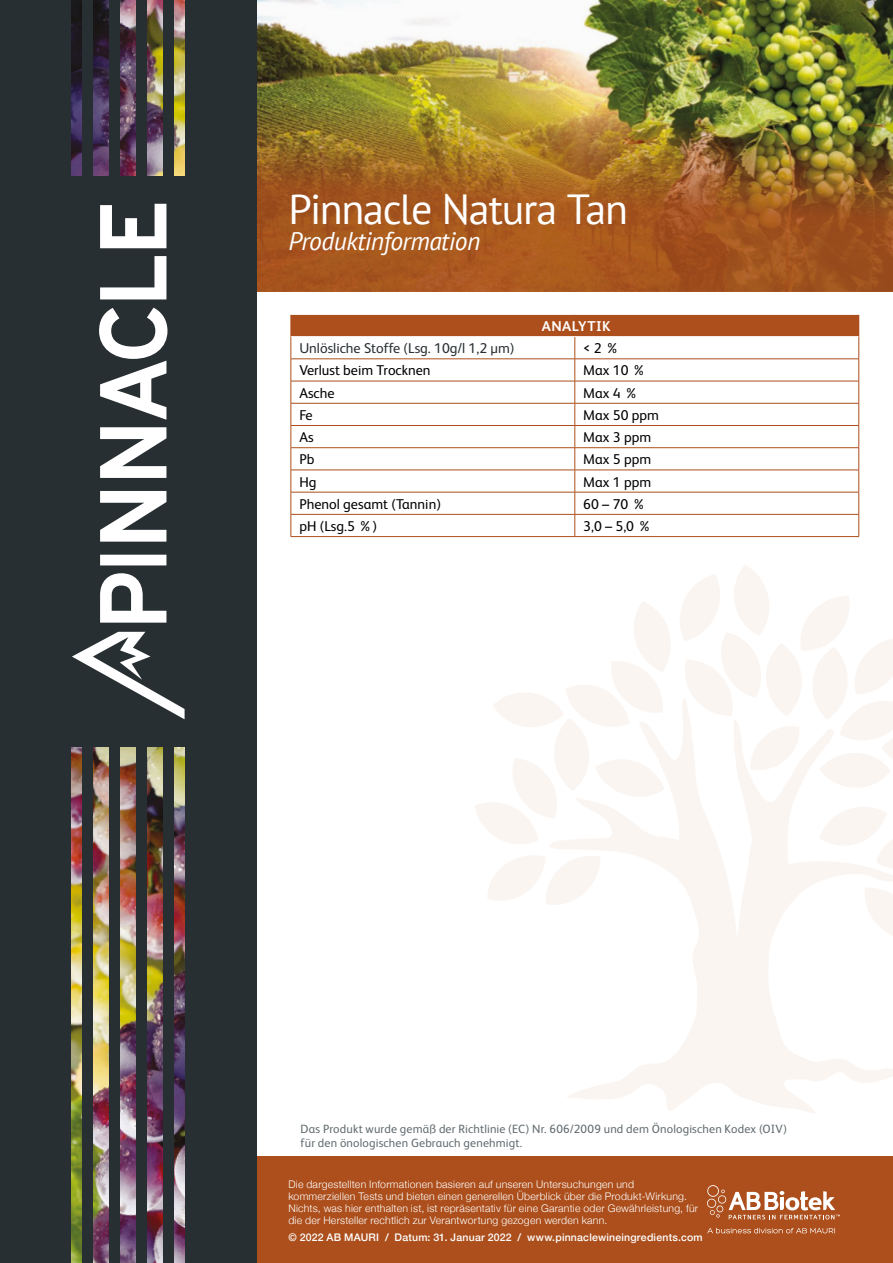
<style>
.page{position:relative;width:893px;height:1263px;background:#fff}
.page>*{position:absolute;margin:0;border:0;box-sizing:border-box;transform-origin:0 0}
.t1{font:42px "PT Sans";letter-spacing:-.03em;color:#fff}
.t2{font:italic 25.5px "PT Sans";letter-spacing:-.02em;color:#fff}
.t3{font:14.25px "FS Albert";color:#000}
.t4{font:14.25px "FS Albert";color:#282f32}
.t5{font:700 14.25px "FS Albert";letter-spacing:.035em;color:#fff}
.t6{font:12px/13.5px "FS Albert";letter-spacing:.015em;color:#626b6f}
.t7{font:300 10.5px/12px "Helvetica Neue";letter-spacing:.02em;color:#fff}
.t8{font:500 10.5px "Helvetica Neue";letter-spacing:.02em;color:#fff}
</style>
<div class="page">
<svg style="left:550px;top:759px;width:343px;height:354px"></svg>
<svg style="left:488px;top:854px;width:112px;height:52px"></svg>
<svg style="left:475px;top:602px;width:197px;height:244px"></svg>
<svg style="left:863px;top:886px;width:30px;height:56px"></svg>
<svg style="left:819px;top:805px;width:74px;height:66px"></svg>
<svg style="left:678px;top:565px;width:215px;height:224px"></svg>
<img style="left:256px;top:0;width:637px;height:292px">
<div style="left:0;top:1157px;width:893px;height:106px;background:#ac4f1c"></div>
<div style="left:291px;top:314px;width:568px;height:23px;background:#ac4f1c"></div>
<hr style="left:291px;top:359px;width:284px;height:1px;background:#ac4f1c">
<hr style="left:575px;top:359px;width:284px;height:1px;background:#ac4f1c">
<hr style="left:291px;top:381px;width:284px;height:1px;background:#ac4f1c">
<hr style="left:575px;top:381px;width:284px;height:1px;background:#ac4f1c">
<hr style="left:291px;top:403px;width:284px;height:1px;background:#ac4f1c">
<hr style="left:575px;top:403px;width:284px;height:1px;background:#ac4f1c">
<hr style="left:291px;top:425px;width:284px;height:1px;background:#ac4f1c">
<hr style="left:575px;top:425px;width:284px;height:1px;background:#ac4f1c">
<hr style="left:291px;top:447px;width:284px;height:1px;background:#ac4f1c">
<hr style="left:575px;top:447px;width:284px;height:1px;background:#ac4f1c">
<hr style="left:291px;top:470px;width:284px;height:1px;background:#ac4f1c">
<hr style="left:575px;top:470px;width:284px;height:1px;background:#ac4f1c">
<hr style="left:291px;top:492px;width:284px;height:1px;background:#ac4f1c">
<hr style="left:291px;top:314px;width:284px;height:1px;background:#fff">
<hr style="left:575px;top:314px;width:284px;height:1px;background:#fff">
<hr style="left:291px;top:336px;width:284px;height:1px;background:#fff">
<hr style="left:575px;top:336px;width:284px;height:1px;background:#fff">
<hr style="left:575px;top:492px;width:284px;height:1px;background:#ac4f1c">
<svg style="left:575px;top:337px;width:1px;height:199px"></svg>
<hr style="left:291px;top:514px;width:284px;height:1px;background:#ac4f1c">
<svg style="left:291px;top:336px;width:1px;height:200px"></svg>
<hr style="left:575px;top:514px;width:284px;height:1px;background:#ac4f1c">
<svg style="left:858px;top:336px;width:1px;height:200px"></svg>
<hr style="left:291px;top:536px;width:284px;height:1px;background:#ac4f1c">
<hr style="left:575px;top:536px;width:284px;height:1px;background:#ac4f1c">
<div style="left:0;top:0;width:256px;height:1263px;background:#282f32"></div>
<img style="left:72px;top:0;width:113px;height:176px">
<div style="left:82px;top:0;width:11px;height:184px;background:#282f32"></div>
<div style="left:109px;top:0;width:11px;height:184px;background:#282f32"></div>
<div style="left:136px;top:0;width:11px;height:184px;background:#282f32"></div>
<div style="left:163px;top:0;width:11px;height:184px;background:#282f32"></div>
<svg style="left:72px;top:204px;width:113px;height:515px"></svg>
<svg style="left:707px;top:1227px;width:128px;height:6px"></svg>
<svg style="left:707px;top:1185px;width:133px;height:34px"></svg>
<img style="left:72px;top:747px;width:113px;height:516px">
<div style="left:163px;top:736px;width:11px;height:527px;background:#282f32"></div>
<div style="left:136px;top:736px;width:11px;height:527px;background:#282f32"></div>
<div style="left:109px;top:736px;width:11px;height:527px;background:#282f32"></div>
<div style="left:82px;top:736px;width:11px;height:527px;background:#282f32"></div>
<h1 class="t1" style="left:288px;top:182px;width:341px">Pinnacle Natura Tan</h1>
<h2 class="t2" style="left:288px;top:224px;width:193px">Produktinformation</h2>
<h3 class="t5" style="left:542px;top:316px;width:70px">ANALYTIK</h3>
<h3 class="t4" style="left:299px;top:339px;width:217px">Unlösliche Stoffe (Lsg. 10g/l 1,2 μm)</h3>
<h3 class="t3" style="left:583px;top:339px;width:37px">&lt; 2 %</h3>
<h3 class="t3" style="left:299px;top:361px;width:133px">Verlust beim Trocknen</h3>
<h3 class="t3" style="left:583px;top:361px;width:64px">Max 10 %</h3>
<h3 class="t3" style="left:299px;top:383px;width:37px">Asche</h3>
<h3 class="t3" style="left:583px;top:383px;width:56px">Max 4 %</h3>
<h3 class="t3" style="left:299px;top:405px;width:15px">Fe</h3>
<h3 class="t3" style="left:583px;top:405px;width:77px">Max 50 ppm</h3>
<h3 class="t3" style="left:299px;top:428px;width:16px">As</h3>
<h3 class="t3" style="left:583px;top:428px;width:69px">Max 3 ppm</h3>
<h3 class="t3" style="left:299px;top:450px;width:17px">Pb</h3>
<h3 class="t3" style="left:583px;top:450px;width:69px">Max 5 ppm</h3>
<h3 class="t3" style="left:299px;top:472px;width:19px">Hg</h3>
<h3 class="t3" style="left:583px;top:472px;width:69px">Max 1 ppm</h3>
<h3 class="t3" style="left:299px;top:494px;width:143px">Phenol gesamt (Tannin)</h3>
<h3 class="t3" style="left:583px;top:494px;width:64px">60 – 70 %</h3>
<h3 class="t3" style="left:299px;top:517px;width:79px">pH (Lsg.5 %)</h3>
<h3 class="t3" style="left:583px;top:517px;width:70px">3,0 – 5,0 %</h3>
<p class="t6" style="left:301px;top:1122px;width:488px">Das Produkt wurde gemäß der Richtlinie (EC) Nr. 606/2009 und dem Önologischen Kodex (OIV) für den önologischen Gebrauch genehmigt.</p>
<p class="t7" style="left:288px;top:1178px;width:411px">Die dargestellten Informationen basieren auf unseren Untersuchungen und kommerziellen Tests und bieten einen generellen Überblick über die Produkt-Wirkung.<br>Nichts, was hier enthalten ist, ist repräsentativ für eine Garantie oder Gewährleistung, für die der Hersteller rechtlich zur Verantwortung gezogen werden kann.</p>
<p class="t8" style="left:288px;top:1228px;width:416px">© 2022 AB MAURI / Datum: 31. Januar 2022 / www.pinnaclewineingredients.com</p>
</div>
